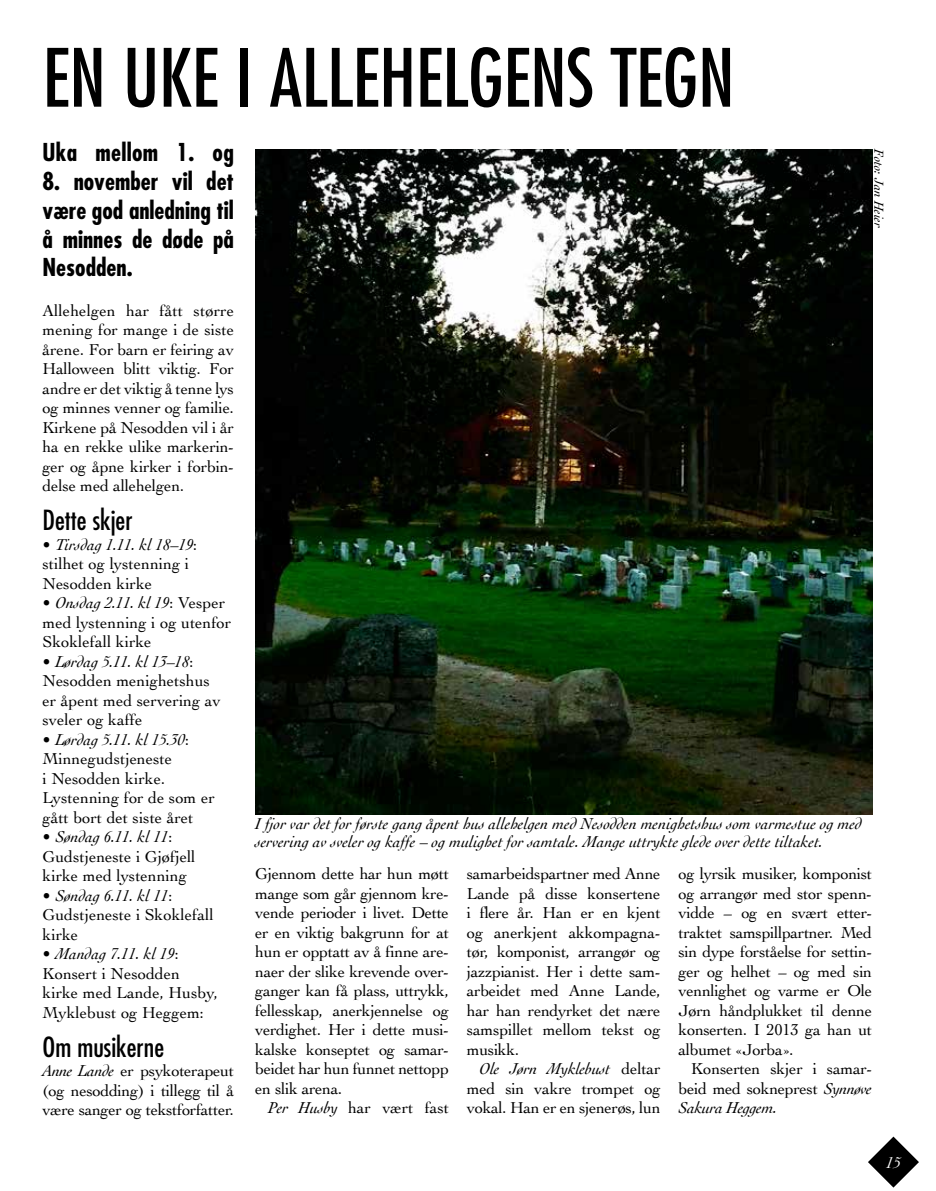
<style>
.page{position:relative;width:936px;height:1191px;background:#fff}
.page>*{position:absolute;margin:0;border:0;box-sizing:border-box;transform-origin:0 0}
.t1{font:condensed 78px "Futura";letter-spacing:-.005em;color:#000}
.t2{font:condensed 27px "Futura";color:#000}
.t3{font:700 condensed 24px/28.8px "Futura";color:#000;text-align:justify}
.t4{font:16.5px/19.5px "Cochin";letter-spacing:-.005em;color:#000;text-align:justify}
.t5{font:italic 16.5px/18px "Cochin";color:#000}
.t6{font:italic 16.5px "Cochin";color:#fff}
.t7{font:italic 13.5px "Cochin";color:#000}
.s1{font-style:italic}
</style>
<div class="page">
<svg style="left:868px;top:1136px;width:50px;height:51px"></svg>
<img style="left:255px;top:149px;width:617px;height:665px">
<h1 class="t1" style="left:43px;top:29px;width:693px">EN UKE I ALLEHELGENS TEGN</h1>
<h3 class="t3" style="left:43px;top:138px;width:193px">Uka mellom 1. og</h3>
<h3 class="t3" style="left:43px;top:167px;width:193px">8. november vil det være god anledning til å minnes de døde på Nesodden.</h3>
<p class="t4" style="left:43px;top:300px;width:193px">Allehelgen har fått større mening for mange i de siste årene. For barn er feiring av Halloween blitt viktig. For andre er det viktig å tenne lys og minnes venner og familie.<br>Kirkene på Nesodden vil i år ha en rekke ulike markerin&shy;ger og åpne kirker i forbin&shy;delse med allehelgen.</p>
<h2 class="t2" style="left:43px;top:503px;width:92px">Dette skjer</h2>
<p class="t4" style="left:43px;top:534px;width:156px;text-align:left">• <span class="s1">Tirsdag 1.11. kl 18–19</span>: stilhet og lystenning i<br>Nesodden kirke</p>
<p class="t4" style="left:43px;top:592px;width:190px;text-align:left">• <span class="s1">Onsdag 2.11. kl 19</span>: Vesper med lystenning i og utenfor<br>Skoklefall kirke</p>
<p class="t4" style="left:43px;top:651px;width:180px;text-align:left">• <span class="s1">Lørdag 5.11. kl 13–18</span>:<br>Nesodden menighetshus er åpent med servering av sveler og kaffe</p>
<p class="t4" style="left:43px;top:729px;width:174px;text-align:left">• <span class="s1">Lørdag 5.11. kl 15.30</span>:<br>Minnegudstjeneste<br>i Nesodden kirke.<br>Lystenning for de som er gått bort det siste året</p>
<p class="t4" style="left:43px;top:826px;width:154px;text-align:left">• <span class="s1">Søndag 6.11. kl 11</span>:<br>Gudstjeneste i Gjøfjell kirke med lystenning</p>
<p class="t4" style="left:43px;top:885px;width:172px;text-align:left">• <span class="s1">Søndag 6.11. kl 11</span>:<br>Gudstjeneste i Skoklefall kirke</p>
<p class="t4" style="left:43px;top:943px;width:177px;text-align:left">• <span class="s1">Mandag 7.11. kl 19</span>:<br>Konsert i Nesodden kirke med Lande, Husby,<br>Myklebust og Heggem:</p>
<h2 class="t2" style="left:43px;top:1029px;width:123px">Om musikerne</h2>
<p class="t4" style="left:43px;top:1060px;width:193px"><span class="s1">Anne Lande</span> er psykoterapeut (og nesodding) i tillegg til å være sanger og tekstforfatter.</p>
<p class="t7" style="left:887px;top:149px;width:80px;rotate:90deg">Foto: Jan Heier</p>
<p class="t5" style="left:255px;top:813px;width:608px">I fjor var det for første gang åpent hus allehelgen med Nesodden menighetshus som varmestue og med servering av sveler og kaffe – og mulighet for samtale. Mange uttrykte glede over dette tiltaket.</p>
<p class="t4" style="left:255px;top:863px;width:195px">Gjennom dette har hun møtt mange som går gjennom kre&shy;vende perioder i livet. Dette er en viktig bakgrunn for at hun er opptatt av å finne are&shy;naer der slike krevende over&shy;ganger kan få plass, uttrykk, fellesskap, anerkjennelse og verdighet. Her i dette musi&shy;kalske konseptet og samar&shy;beidet har hun funnet nettopp en slik arena.</p>
<p class="t4" style="left:268px;top:1097px;width:182px"><span class="s1">Per Husby</span> har vært fast</p>
<p class="t4" style="left:467px;top:863px;width:195px">samarbeidspartner med Anne Lande på disse konsertene i flere år. Han er en kjent og anerkjent akkompagna&shy;tør, komponist, arrangør og jazzpianist. Her i dette sam&shy;arbeidet med Anne Lande, har han rendyrket det nære samspillet mellom tekst og musikk.</p>
<p class="t4" style="left:467px;top:1058px;width:195px;text-indent:13px"><span class="s1">Ole Jørn Myklebust</span> deltar med sin vakre trompet og vokal. Han er en sjenerøs, lun</p>
<p class="t4" style="left:678px;top:863px;width:195px">og lyrsik musiker, komponist og arrangør med stor spenn&shy;vidde – og en svært etter&shy;traktet samspillpartner. Med sin dype forståelse for settin&shy;ger og helhet – og med sin vennlighet og varme er Ole Jørn håndplukket til denne konserten. I 2013 ga han ut albumet «Jorba».</p>
<p class="t4" style="left:678px;top:1058px;width:195px;text-indent:13px">Konserten skjer i samar&shy;beid med sokneprest <span class="s1">Synnøve Sakura Heggem.</span></p>
<p class="t6" style="left:886px;top:1151px;width:16px">15</p>
</div>
